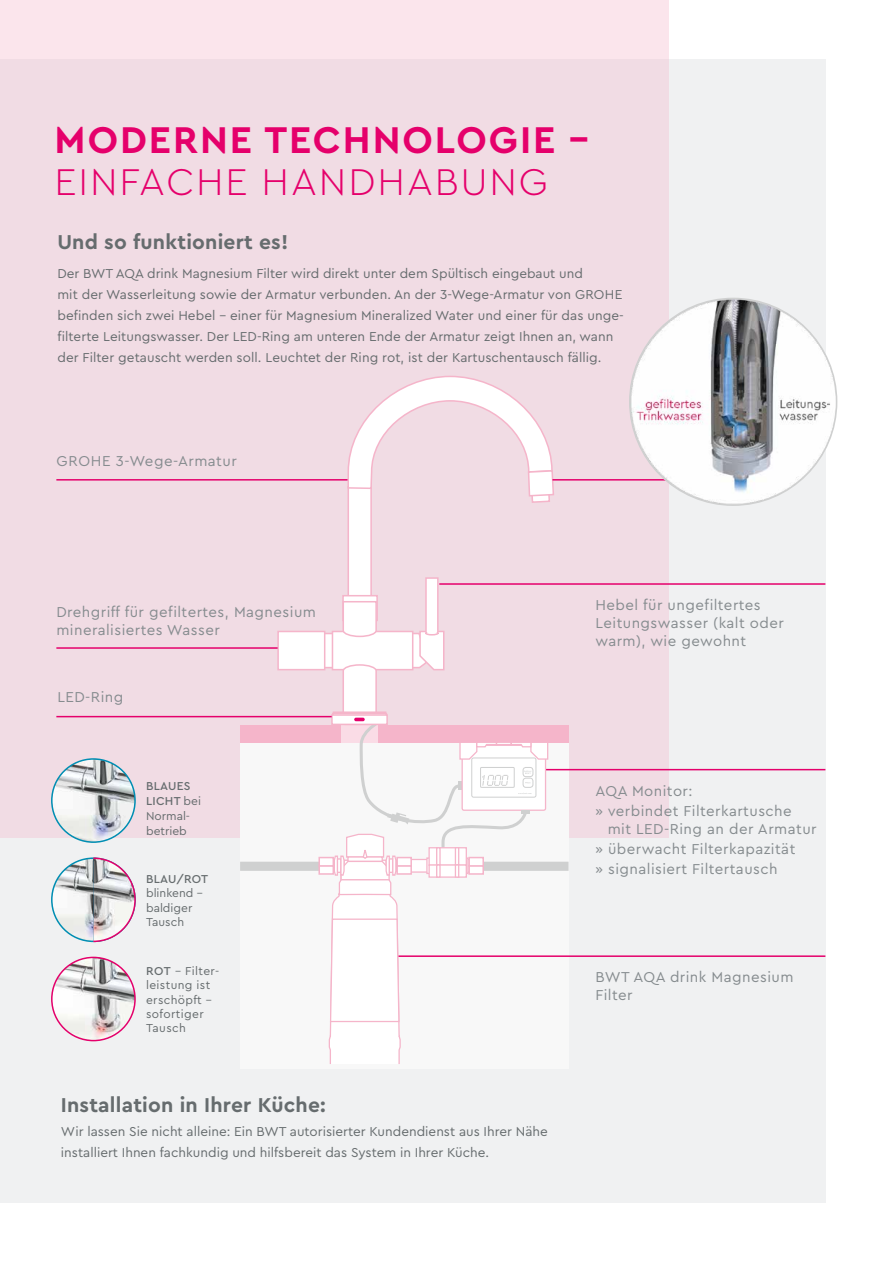
<style>
.page{position:relative;width:885px;height:1263px;background:#fff}
.page>*{position:absolute;margin:0;border:0;box-sizing:border-box;transform-origin:0 0}
.t1{font:700 39px "Cera PRO";letter-spacing:.05em;color:#e5006b}
.t2{font:300 39px "Cera PRO";letter-spacing:.05em;color:#e5006b}
.t3{font:700 21px "Cera PRO";letter-spacing:.01em;color:#666c6e}
.t4{font:15px/18px "Cera PRO";letter-spacing:.03em;color:#868c8f}
.t5{font:13.5px/21px "Cera PRO";letter-spacing:.005em;color:#666c6e}
.t6{font:12px/15px "Cera PRO";color:#666c6e}
.t7{font:12px/14.4px "Cera PRO";letter-spacing:.025em;color:#666c6e}
.t8{font:500 12px "Cera PRO";letter-spacing:.005em;color:#666c6e}
.s1{font-weight:500}
</style>
<div class="page">
<div style="left:0;top:60px;width:825px;height:1143px;background:#f0f1f2"></div>
<div style="left:0;top:0;width:668px;height:838px;background:#f1dce4"></div>
<hr style="left:439px;top:583px;width:386px;height:2px;background:#e5006b">
<hr style="left:56px;top:479px;width:300px;height:2px;background:#e5006b">
<div style="left:240px;top:741px;width:328px;height:327px;background:#f8f8f8"></div>
<div style="left:240px;top:725px;width:328px;height:17px;background:#f5b5ca"></div>
<div style="left:347px;top:486px;width:25px;height:119px;background:#fff;border:2px solid #f5b5ca"></div>
<div style="left:277px;top:631px;width:48px;height:39px;background:#fff;border:2px solid #f5b5ca"></div>
<svg style="left:346px;top:375px;width:208px;height:129px"></svg>
<div style="left:240px;top:862px;width:86px;height:9px;background:#cfd0d0"></div>
<div style="left:484px;top:862px;width:84px;height:9px;background:#cfd0d0"></div>
<hr style="left:396px;top:955px;width:429px;height:2px;background:#e5006b">
<hr style="left:56px;top:716px;width:275px;height:1px;background:#e5006b">
<hr style="left:56px;top:647px;width:221px;height:2px;background:#e5006b">
<hr style="left:546px;top:769px;width:279px;height:1px;background:#e5006b">
<hr style="left:552px;top:479px;width:136px;height:2px;background:#e5006b">
<img style="left:629px;top:298px;width:207px;height:207px">
<svg style="left:304px;top:576px;width:245px;height:488px"></svg>
<img style="left:52px;top:759px;width:83px;height:83px;border-radius:42px">
<div style="left:51px;top:758px;width:85px;height:85px;border:2px solid #008eb3;border-radius:50%"></div>
<img style="left:52px;top:957px;width:83px;height:83px;border-radius:42px">
<div style="left:51px;top:957px;width:85px;height:84px;border:2px solid #e5006b;border-radius:50%"></div>
<img style="left:52px;top:858px;width:83px;height:83px;border-radius:42px">
<svg style="left:92px;top:857px;width:44px;height:86px"></svg>
<h1 class="t1" style="left:55px;top:114px;width:535px">MODERNE TECHNOLOGIE –</h1>
<h1 class="t2" style="left:55px;top:156px;width:495px">EINFACHE HANDHABUNG</h1>
<h2 class="t3" style="left:57px;top:228px;width:232px">Und so funktioniert es!</h2>
<p class="t5" style="left:57px;top:263px;width:566px">Der BWT AQA drink Magnesium Filter wird direkt unter dem Spültisch eingebaut und<br>mit der Wasserleitung sowie der Armatur verbunden. An der 3-Wege-Armatur von GROHE befinden sich zwei Hebel – einer für Magnesium Mineralized Water und einer für das unge&shy;filterte Leitungswasser. Der LED-Ring am unteren Ende der Armatur zeigt Ihnen an, wann der Filter getauscht werden soll. Leuchtet der Ring rot, ist der Kartuschentausch fällig.</p>
<p class="t4" style="left:56px;top:452px;width:182px">GROHE 3-Wege-Armatur</p>
<p class="t4" style="left:56px;top:602px;width:261px">Drehgriff für gefiltertes, Magnesium mineralisiertes Wasser</p>
<p class="t4" style="left:57px;top:688px;width:67px">LED-Ring</p>
<p class="t6" style="left:146px;top:778px;width:56px"><span class="s1">BLAUES<br>LICHT</span> bei<br>Normal&shy;betrieb</p>
<p class="t8" style="left:146px;top:871px;width:64px">BLAU/ROT</p>
<p class="t6" style="left:146px;top:885px;width:57px;line-height:14.4px">blinkend - baldiger<br>Tausch</p>
<p class="t7" style="left:146px;top:963px;width:75px"><span class="s1">ROT</span> – Filter&shy;leistung ist erschöpft – sofortiger<br>Tausch</p>
<h2 class="t3" style="left:61px;top:1091px;width:266px">Installation in Ihrer Küche:</h2>
<p class="t5" style="left:61px;top:1120px;width:488px">Wir lassen Sie nicht alleine: Ein BWT autorisierter Kundendienst aus Ihrer Nähe installiert Ihnen fachkundig und hilfsbereit das System in Ihrer Küche.</p>
<p class="t4" style="left:595px;top:595px;width:190px">Hebel für ungefiltertes<br>Leitungswasser (kalt oder warm), wie gewohnt</p>
<p class="t4" style="left:595px;top:780px;width:198px;line-height:20.1px">AQA Monitor:<br>» verbindet Filterkartusche</p>
<p class="t4" style="left:595px;top:818px;width:223px;line-height:20.1px;text-indent:12px">mit LED-Ring an der Armatur » überwacht Filterkapazität<br>» signalisiert Filtertausch</p>
<p class="t4" style="left:595px;top:967px;width:199px">BWT AQA drink Magnesium<br>Filter</p>
</div>
